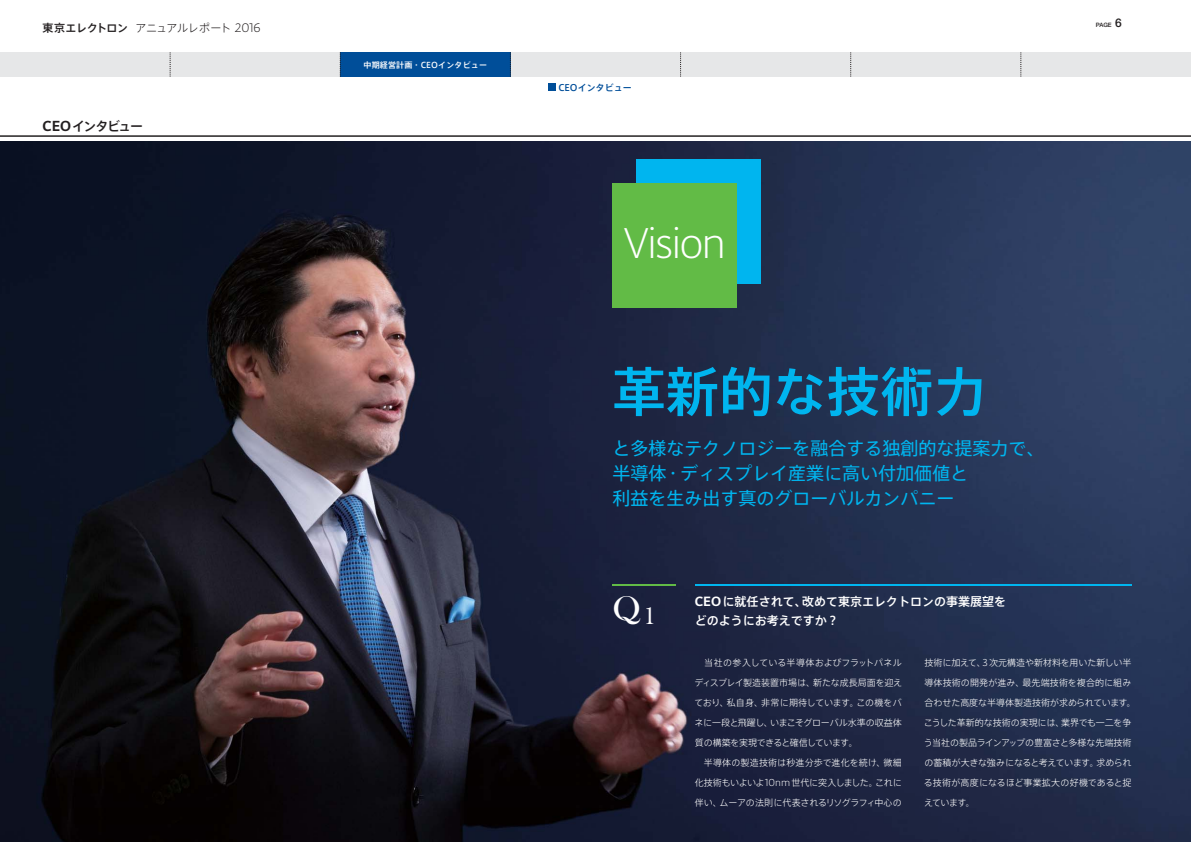
<style>
.page{position:relative;width:1191px;height:842px;background:#fff}
.page>*{position:absolute;margin:0;border:0;box-sizing:border-box;transform-origin:0 0}
.t1{font:53px "Axis Pro N Medium 90 pv RKSJ H";letter-spacing:.01em;color:#00b5ef}
.t2{font:300 46px "Typonine Sans";letter-spacing:-.05em;color:#fff}
.t3{font:35px "Bask Old Face";color:#fff}
.t4{font:18px/25px "Axis Pro N Regular 90 pv RKSJ H";color:#00b5ef}
.t5{font:13px "Axis Pro N Medium 90 pv RKSJ H";letter-spacing:-.13em;color:#231f20}
.t6{font:12px/19px "Axis Pro N Medium 90 pv RKSJ H";color:#fff}
.t7{font:11px "Axis Pro N Light 90 pv RKSJ H";letter-spacing:-.04em;color:#231f20}
.t8{font:9px "Axis Pro N Light 90 pv RKSJ H";letter-spacing:-.005em;color:#fff}
.t9{font:9px "Axis Pro N Light 90 pv RKSJ H";letter-spacing:.015em;color:#fff}
.t10{font:9px "Axis Pro N Light 90 pv RKSJ H";letter-spacing:-.05em;color:#fff}
.t11{font:9px "Axis Pro N Light 90 pv RKSJ H";letter-spacing:-.035em;color:#fff}
.t12{font:9px "Axis Pro N Light 90 pv RKSJ H";letter-spacing:.02em;color:#fff}
.t13{font:9px "Axis Pro N Light 90 pv RKSJ H";letter-spacing:-.04em;color:#fff}
.t14{font:9px "Axis Pro N Medium 90 pv RKSJ H";color:#004e99}
.t15{font:8px "Axis Pro N Medium 90 pv RKSJ H";letter-spacing:.02em;color:#fff}
.t16{font:500 6px "Helvetica Neue";color:#231f20}
.s1{font-family:"Axis Pro N Medium 90 pv RKSJ H"}
.s2{font-family:"Typonine Sans";font-weight:300;font-size:13.2px}
.s3{font-size:12px}
.s4{font-family:"Typonine Sans";font-weight:500;font-size:15.6px}
.s5{font-family:"Typonine Sans";font-weight:500;font-size:14.4px}
.s6{font-family:"Typonine Sans";font-weight:300;font-size:10.8px}
</style>
<div class="page">
<img style="left:0;top:142px;width:1191px;height:700px">
<div style="left:636px;top:159px;width:124px;height:124px;background:#00b5ef"></div>
<div style="left:612px;top:183px;width:125px;height:125px;background:#62bb46"></div>
<hr style="left:694px;top:584px;width:437px;height:1px;background:#00b5ef">
<hr style="left:612px;top:584px;width:64px;height:1px;background:#62bb46">
<div style="left:0;top:52px;width:170px;height:25px;background:#e6e7e8"></div>
<div style="left:170px;top:52px;width:1021px;height:25px;background:#e6e7e8"></div>
<div style="left:340px;top:52px;width:170px;height:25px;background:#004e99"></div>
<div style="left:548px;top:84px;width:8px;height:7px;background:#004e99"></div>
<svg style="left:170px;top:52px;width:1px;height:25px"></svg>
<svg style="left:340px;top:52px;width:1px;height:25px"></svg>
<svg style="left:510px;top:52px;width:1px;height:25px"></svg>
<svg style="left:680px;top:52px;width:1px;height:25px"></svg>
<svg style="left:850px;top:52px;width:1px;height:25px"></svg>
<svg style="left:1020px;top:52px;width:1px;height:25px"></svg>
<hr style="left:0;top:136px;width:1191px;height:1px;background:#231f20">
<p class="t7" style="left:43px;top:24px;width:219px"><span class="s1">東京エレクトロン</span> アニュアルレポート <span class="s2">2016</span></p>
<p class="t16" style="left:1095px;top:23px;width:27px">PAGE <span class="s3">6</span></p>
<h3 class="t5" style="left:43px;top:121px;width:102px"><span class="s4">CEO</span>インタビュー</h3>
<p class="t15" style="left:363px;top:62px;width:125px">中期経営計画・CEOインタビュー</p>
<p class="t14" style="left:558px;top:84px;width:75px">CEOインタビュー</p>
<h2 class="t2" style="left:623px;top:226px;width:104px">Vision</h2>
<h1 class="t1" style="left:612px;top:372px;width:376px">革新的な技術力</h1>
<h3 class="t4" style="left:612px;top:438px;width:433px">と多様なテクノロジーを融合する独創的な提案力で、半導体・ディスプレイ産業に高い付加価値と<br>利益を生み出す真のグローバルカンパニー</h3>
<h3 class="t3" style="left:612px;top:594px;width:45px">Q<sub>1</sub></h3>
<h3 class="t6" style="left:694px;top:593px;width:313px"><span class="s5">CEO</span>に就任されて、改めて東京エレクトロンの事業展望をどのようにお考えですか？</h3>
<p class="t8" style="left:694px;top:659px;width:208px">　当社の参入している半導体およびフラットパネル</p>
<p class="t8" style="left:694px;top:679px;width:209px">ディスプレイ製造装置市場は、新たな成長局面を迎え</p>
<p class="t8" style="left:694px;top:699px;width:209px">ており、私自身、非常に期待しています。この機をバ</p>
<p class="t8" style="left:694px;top:719px;width:209px">ネに一段と飛躍し、いまこそグローバル水準の収益体</p>
<p class="t13" style="left:694px;top:739px;width:164px">質の構築を実現できると確信しています。</p>
<p class="t12" style="left:694px;top:759px;width:208px">　半導体の製造技術は秒進分歩で進化を続け、微細</p>
<p class="t10" style="left:694px;top:779px;width:208px">化技術もいよいよ<span class="s6">10nm</span>世代に突入しました。これに</p>
<p class="t8" style="left:694px;top:799px;width:208px">伴い、ムーアの法則に代表されるリソグラフィ中心の</p>
<p class="t8" style="left:924px;top:659px;width:208px">技術に加えて、<span class="s6">3</span>次元構造や新材料を用いた新しい半</p>
<p class="t9" style="left:924px;top:679px;width:208px">導体技術の開発が進み、最先端技術を複合的に組み</p>
<p class="t8" style="left:924px;top:699px;width:213px">合わせた高度な半導体製造技術が求められています。</p>
<p class="t8" style="left:924px;top:719px;width:209px">こうした革新的な技術の実現には、業界でも一二を争</p>
<p class="t8" style="left:923px;top:739px;width:209px">う当社の製品ラインアップの豊富さと多様な先端技術</p>
<p class="t11" style="left:924px;top:759px;width:208px">の蓄積が大きな強みになると考えています。求められ</p>
<p class="t9" style="left:924px;top:779px;width:209px">る技術が高度になるほど事業拡大の好機であると捉</p>
<p class="t8" style="left:924px;top:799px;width:52px">えています。</p>
</div>
